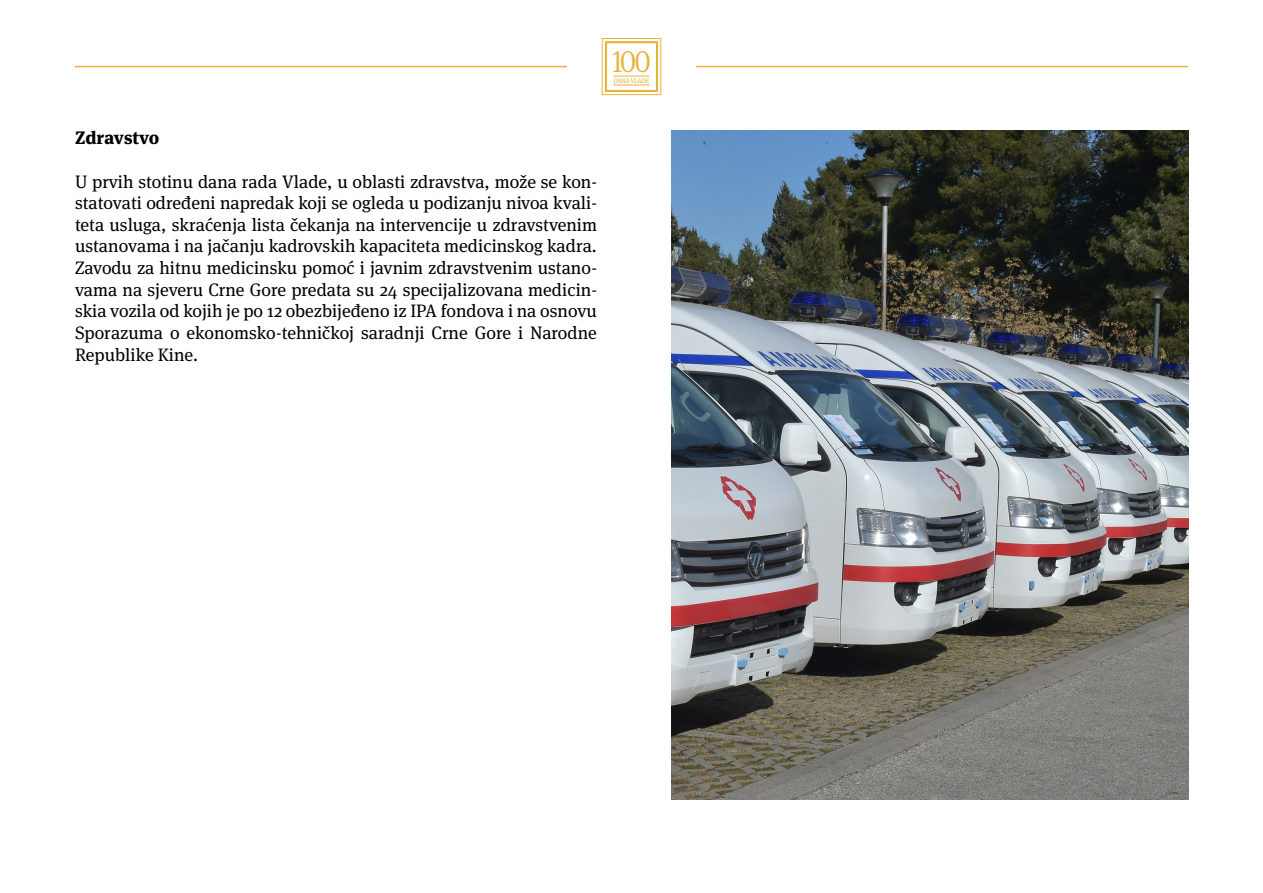
<style>
.page{position:relative;width:1263px;height:893px;background:#fff}
.page>*{position:absolute;margin:0;border:0;box-sizing:border-box;transform-origin:0 0}
.t1{font:300 31.8px "Meta Serif Pro";color:#e7b33a;scale:.92 1}
.Text{font:18px/21.6px "Meta Serif Pro";color:#000;text-align:justify}
.Text-2{font:800 18px "Meta Serif Pro";color:#000}
.t2{font:6.6px "Meta Serif Pro";letter-spacing:-.06em;color:#e7b33a}
</style>
<div class="page">
<div style="left:602px;top:38px;width:59px;height:57px;border:1px solid #e7b33a"></div>
<div style="left:605px;top:41px;width:53px;height:51px;border:2px solid #e7b33a"></div>
<hr style="left:614px;top:76px;width:35px;height:1px;background:#e7b33a">
<hr style="left:614px;top:85px;width:35px;height:1px;background:#e7b33a">
<hr style="left:75px;top:66px;width:492px;height:1px;background:#e7b33a">
<hr style="left:696px;top:66px;width:492px;height:1px;background:#e7b33a">
<img style="left:672px;top:131px;width:516px;height:668px">
<h1 class="t1" style="left:611px;top:38px;width:44px">100</h1>
<p class="t2" style="left:614px;top:76px;width:37px">DANA VLADE</p>
<p class="Text-2" style="left:75px;top:123px;width:86px">Zdravstvo</p>
<p class="Text" style="left:75px;top:170px;width:523px">U prvih stotinu dana rada Vlade, u oblasti zdravstva, može se kon&shy;statovati određeni napredak koji se ogleda u podizanju nivoa kvali&shy;teta usluga, skraćenja lista čekanja na intervencije u zdravstvenim ustanovama i na jačanju kadrovskih kapaciteta medicinskog kadra.</p>
<p class="Text" style="left:75px;top:256px;width:523px">Zavodu za hitnu medicinsku pomoć i javnim zdravstvenim ustano&shy;vama na sjeveru Crne Gore predata su 24 specijalizovana medicin&shy;skia vozila od kojih je po 12 obezbijeđeno iz IPA fondova i na osnovu Sporazuma o ekonomsko-tehničkoj saradnji Crne Gore i Narodne Republike Kine.</p>
</div>
